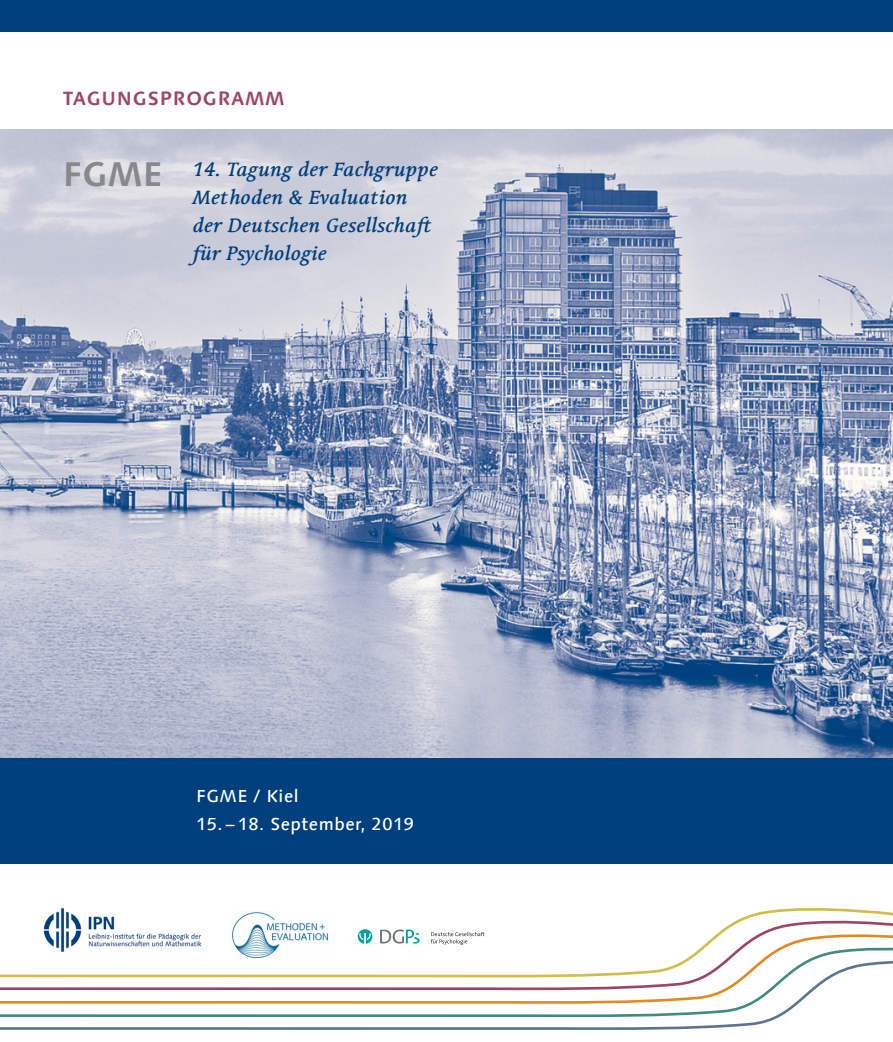
<style>
.page{position:relative;width:893px;height:1042px;background:#fff}
.page>*{position:absolute;margin:0;border:0;box-sizing:border-box;transform-origin:0 0}
.t1{font:700 34.48px "Linotype Syntax Com";color:#87888a}
.t2{font:19.25px/28px "Linotype Syntax Srf Com Med It";letter-spacing:.01em;color:#003f7d}
.t3{font:700 19.25px "Linotype Syntax Com";letter-spacing:.04em;color:#9b485e}
.t4{font:500 17.5px "Linotype Syntax Com";letter-spacing:.03em;color:#fff}
</style>
<div class="page">
<div style="left:0;top:0;width:893px;height:31px;background:#003f7d"></div>
<svg style="left:749px;top:908px;width:144px;height:7px"></svg>
<svg style="left:231px;top:915px;width:662px;height:14px"></svg>
<svg style="left:231px;top:929px;width:662px;height:13px"></svg>
<svg style="left:231px;top:942px;width:662px;height:13px"></svg>
<svg style="left:0;top:955px;width:893px;height:75px"></svg>
<div style="left:0;top:734px;width:893px;height:130px;background:#003f7d"></div>
<img style="left:0;top:129px;width:893px;height:629px">
<img style="left:40px;top:908px;width:166px;height:49px">
<svg style="left:431px;top:932px;width:53px;height:13px"></svg>
<svg style="left:380px;top:929px;width:40px;height:14px"></svg>
<div style="left:358px;top:929px;width:14px;height:15px;background:#00a0a1;border-radius:7px"></div>
<svg style="left:359px;top:933px;width:12px;height:12px"></svg>
<img style="left:232px;top:911px;width:101px;height:47px">
<p class="t3" style="left:63px;top:86px;width:223px">TAGUNGSPROGRAMM</p>
<h1 class="t1" style="left:63px;top:152px;width:101px">FGME</h1>
<p class="t2" style="left:193px;top:155px;width:247px">14. Tagung der Fachgruppe<br>Methoden &amp; Evaluation der Deutschen Gesellschaft für Psychologie</p>
<p class="t4" style="left:196px;top:784px;width:104px">FGME / Kiel</p>
<p class="t4" style="left:196px;top:812px;width:219px">15. – 18. September, 2019</p>
</div>
